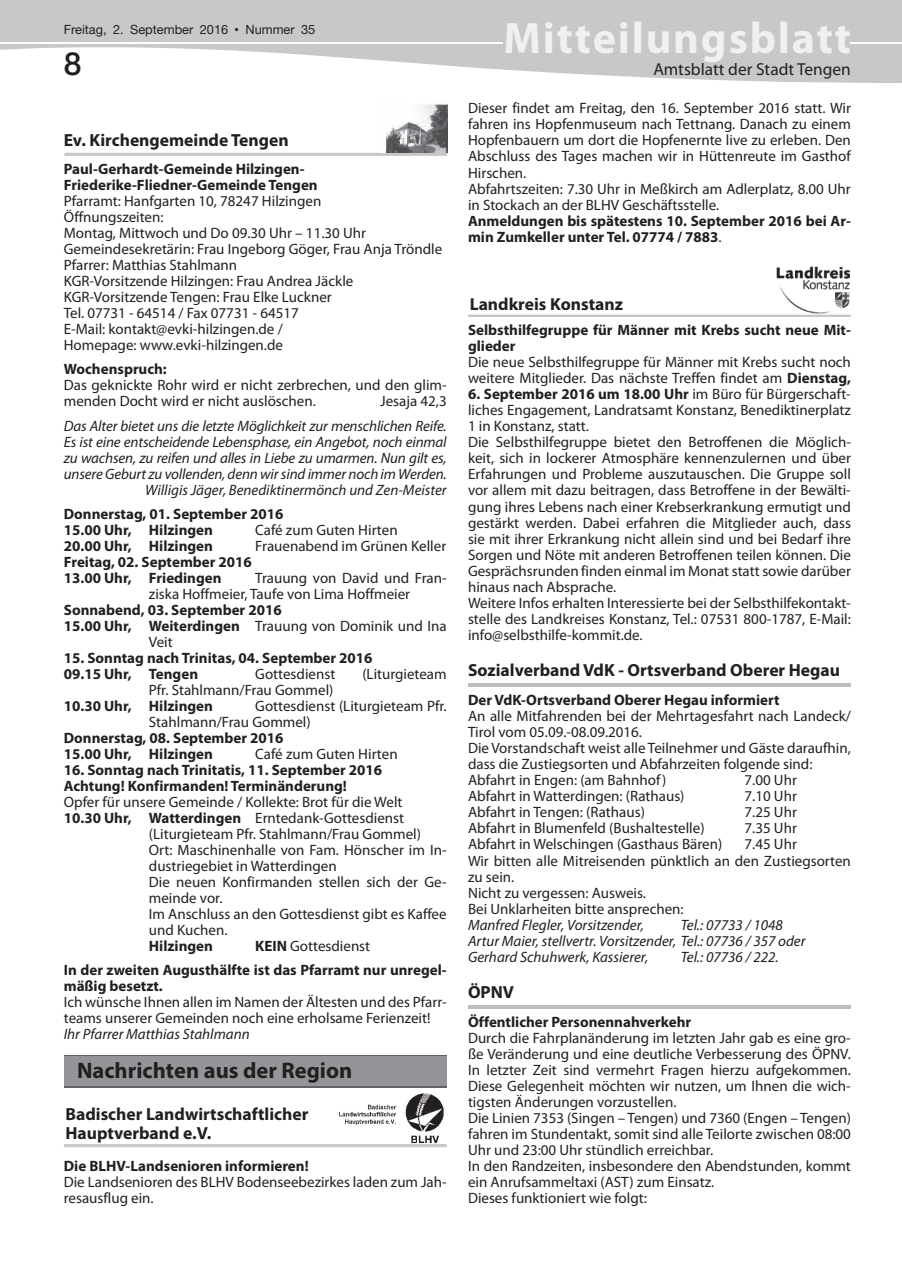
<style>
.page{position:relative;width:902px;height:1280px;background:#fff}
.page>*{position:absolute;margin:0;border:0;box-sizing:border-box;transform-origin:0 0}
.t1{font:700 44.25px "Myriad Pro";letter-spacing:.04em;color:#f0f0f1}
.t2{font:500 31.95px "Helvetica Neue";color:#231f20}
.t3{font:700 22.5px "Myriad Pro";color:#231f20}
.t4{font:700 17.55px/19.2px "Myriad Pro";color:#231f20}
.t5{font:17.4px "Myriad Pro";color:#231f20}
.t6{font:700 17.4px "Myriad Pro";color:#231f20}
.t7{font:15px/16px "Myriad Pro";color:#231f20}
.t8{font:700 15px/15.9px "Myriad Pro";color:#231f20}
.t9{font:italic 15px/16px "Myriad Pro";letter-spacing:-.01em;color:#231f20;text-align:right}
.t10{font:12.75px "Helvetica Neue";color:#231f20}
.s1{font-family:"M Twentieth Century";font-weight:500}
.s2{font-size:12.9px}
.s3{font-weight:700}
.s4{font-weight:400}
</style>
<div class="page">
<svg style="left:0;top:0;width:901px;height:83px;fill:#c7c8ca"></svg>
<div style="left:505px;top:22px;width:344px;height:40px;background:#c7c8ca"></div>
<hr style="left:0;top:42px;width:502px;height:1px;background:#fff">
<hr style="left:850px;top:42px;width:51px;height:1px;background:#fff">
<hr style="left:64px;top:153px;width:383px;height:3px;background:#c7c8ca">
<img style="left:386px;top:104px;width:61px;height:48px">
<div style="left:64px;top:1055px;width:382px;height:32px;background:#939598"></div>
<hr style="left:64px;top:1144px;width:382px;height:3px;background:#c7c8ca">
<img style="left:339px;top:1093px;width:105px;height:51px">
<hr style="left:468px;top:683px;width:382px;height:4px;background:#bcbdc0">
<hr style="left:468px;top:1005px;width:382px;height:3px;background:#bcbdc0">
<hr style="left:468px;top:315px;width:382px;height:2px;background:#c7c8ca">
<img style="left:776px;top:266px;width:73px;height:47px">
<p class="t10" style="left:64px;top:22px;width:253px">Freitag, 2. September 2016 <span class="s1">•</span> Nummer <span class="s2">35</span></p>
<h1 class="t1" style="left:503px;top:9px;width:349px">Mitteilungsblatt</h1>
<h2 class="t2" style="left:64px;top:45px;width:19px">8</h2>
<p class="t5" style="left:653px;top:59px;width:199px">Amtsblatt der Stadt Tengen</p>
<p class="t4" style="left:64px;top:130px;width:226px">Ev. Kirchengemeinde Tengen</p>
<p class="t8" style="left:64px;top:161px;width:255px">Paul-Gerhardt-Gemeinde Hilzingen-<br>Friederike-Fliedner-Gemeinde Tengen</p>
<p class="t7" style="left:64px;top:193px;width:380px">Pfarramt: Hanfgarten 10, 78247 Hilzingen<br>Öffnungszeiten:<br>Montag, Mittwoch und Do 09.30 Uhr – 11.30 Uhr Gemeindesekretärin: Frau Ingeborg Göger, Frau Anja Tröndle Pfarrer: Matthias Stahlmann<br>KGR-Vorsitzende Hilzingen: Frau Andrea Jäckle KGR-Vorsitzende Tengen: Frau Elke Luckner<br>Tel. 07731 - 64514 / Fax 07731 - 64517<br>E-Mail: kontakt@evki-hilzingen.de /<br>Homepage: www.evki-hilzingen.de</p>
<p class="t8" style="left:64px;top:361px;width:104px">Wochenspruch:</p>
<p class="t7" style="left:64px;top:377px;width:384px">Das geknickte Rohr wird er nicht zerbrechen, und den glim&shy;menden Docht wird er nicht auslöschen.</p>
<p class="t7" style="left:380px;top:393px;width:68px">Jesaja 42,3</p>
<p class="t9" style="left:64px;top:418px;width:384px">Das Alter bietet uns die letzte Möglichkeit zur menschlichen Reife.<br>Es ist eine entscheidende Lebensphase, ein Angebot, noch einmal zu wachsen, zu reifen und alles in Liebe zu umarmen. Nun gilt es, unsere Geburt zu vollenden, denn wir sind immer noch im Werden.<br>Willigis Jäger, Benediktinermönch und Zen-Meister</p>
<p class="t8" style="left:64px;top:506px;width:221px">Donnerstag, 01. September 2016<br>15.00 Uhr, Hilzingen</p>
<p class="t7" style="left:255px;top:522px;width:144px">Café zum Guten Hirten</p>
<p class="t8" style="left:64px;top:538px;width:151px">20.00 Uhr, Hilzingen</p>
<p class="t7" style="left:255px;top:538px;width:192px">Frauenabend im Grünen Keller</p>
<p class="t8" style="left:64px;top:554px;width:189px">Freitag, 02. September 2016<br>13.00 Uhr, Friedingen</p>
<p class="t7" style="left:149px;top:570px;width:299px;text-indent:106px">Trauung von David und Fran&shy;ziska Hoffmeier, Taufe von Lima Hoffmeier</p>
<p class="t8" style="left:64px;top:602px;width:219px">Sonnabend, 03. September 2016</p>
<p class="t7" style="left:64px;top:618px;width:384px"><span class="s3">15.00 Uhr, Weiterdingen</span> Trauung von Dominik und Ina</p>
<p class="t7" style="left:149px;top:634px;width:25px">Veit</p>
<p class="t8" style="left:64px;top:649px;width:310px">15. Sonntag nach Trinitas, 04. September 2016<br>09.15 Uhr, Tengen</p>
<p class="t7" style="left:255px;top:666px;width:82px">Gottesdienst</p>
<p class="t7" style="left:362px;top:666px;width:86px">(Liturgieteam</p>
<p class="t7" style="left:149px;top:682px;width:186px">Pfr. Stahlmann/Frau Gommel)</p>
<p class="t8" style="left:64px;top:697px;width:151px">10.30 Uhr, Hilzingen</p>
<p class="t7" style="left:149px;top:698px;width:299px;text-indent:106px">Gottesdienst (Liturgieteam Pfr.<br>Stahlmann/Frau Gommel)</p>
<p class="t8" style="left:64px;top:729px;width:221px">Donnerstag, 08. September 2016<br>15.00 Uhr, Hilzingen</p>
<p class="t7" style="left:255px;top:746px;width:144px">Café zum Guten Hirten</p>
<p class="t8" style="left:64px;top:761px;width:320px">16. Sonntag nach Trinitatis, 11. September 2016<br>Achtung! Konfirmanden! Terminänderung!</p>
<p class="t7" style="left:64px;top:793px;width:340px">Opfer für unsere Gemeinde / Kollekte: Brot für die Welt</p>
<p class="t7" style="left:64px;top:809px;width:342px"><span class="s3">10.30 Uhr, Watterdingen</span> Erntedank-Gottesdienst</p>
<p class="t7" style="left:149px;top:825px;width:273px">(Liturgieteam Pfr. Stahlmann/Frau Gommel)</p>
<p class="t7" style="left:149px;top:841px;width:299px">Ort: Maschinenhalle von Fam. Hönscher im In-</p>
<p class="t7" style="left:149px;top:857px;width:189px">dustriegebiet in Watterdingen</p>
<p class="t7" style="left:149px;top:873px;width:299px">Die neuen Konfirmanden stellen sich der Ge-</p>
<p class="t7" style="left:149px;top:889px;width:75px">meinde vor.</p>
<p class="t7" style="left:149px;top:905px;width:299px">Im Anschluss an den Gottesdienst gibt es Kaffee</p>
<p class="t7" style="left:149px;top:921px;width:80px">und Kuchen.</p>
<p class="t8" style="left:149px;top:937px;width:66px">Hilzingen</p>
<p class="t8" style="left:64px;top:933px;width:384px;line-height:24.5px;text-indent:191px">KEIN <span class="s4">Gottesdienst<br></span>In der zweiten Augusthälfte ist das Pfarramt nur unregel-</p>
<p class="t8" style="left:64px;top:977px;width:100px">mäßig besetzt.</p>
<p class="t7" style="left:64px;top:994px;width:384px">Ich wünsche Ihnen allen im Namen der Ältesten und des Pfarr&shy;teams unserer Gemeinden noch eine erholsame Ferienzeit!</p>
<p class="t9" style="left:64px;top:1026px;width:187px">Ihr Pfarrer Matthias Stahlmann</p>
<h3 class="t3" style="left:77px;top:1056px;width:277px">Nachrichten aus der Region</h3>
<p class="t4" style="left:65px;top:1104px;width:244px">Badischer Landwirtschaftlicher<br>Hauptverband e.V.</p>
<p class="t8" style="left:64px;top:1157px;width:246px">Die BLHV-Landsenioren informieren!</p>
<p class="t7" style="left:64px;top:1173px;width:384px">Die Landsenioren des BLHV Bodenseebezirkes laden zum Jah&shy;resausflug ein.</p>
<p class="t7" style="left:468px;top:100px;width:384px">Dieser findet am Freitag, den 16. September 2016 statt. Wir fahren ins Hopfenmuseum nach Tettnang. Danach zu einem Hopfenbauern um dort die Hopfenernte live zu erleben. Den Abschluss des Tages machen wir in Hüttenreute im Gasthof Hirschen.<br>Abfahrtszeiten: 7.30 Uhr in Meßkirch am Adlerplatz, 8.00 Uhr in Stockach an der BLHV Geschäftsstelle.</p>
<p class="t8" style="left:468px;top:212px;width:384px">Anmeldungen bis spätestens 10. September 2016 bei Ar&shy;min Zumkeller unter Tel. 07774 / 7883<span class="s4">.</span></p>
<p class="t6" style="left:469px;top:292px;width:155px">Landkreis Konstanz</p>
<p class="t8" style="left:468px;top:321px;width:384px">Selbsthilfegruppe für Männer mit Krebs sucht neue Mit&shy;glieder</p>
<p class="t7" style="left:468px;top:354px;width:384px">Die neue Selbsthilfegruppe für Männer mit Krebs sucht noch weitere Mitglieder. Das nächste Treffen findet am <span class="s3">Dienstag,</span></p>
<p class="t7" style="left:468px;top:386px;width:384px"><span class="s3">6. September 2016 um 18.00 Uhr</span> im Büro für Bürgerschaft&shy;liches Engagement, Landratsamt Konstanz, Benediktinerplatz 1 in Konstanz, statt.<br>Die Selbsthilfegruppe bietet den Betroffenen die Möglich&shy;keit, sich in lockerer Atmosphäre kennenzulernen und über Erfahrungen und Probleme auszutauschen. Die Gruppe soll vor allem mit dazu beitragen, dass Betroffene in der Bewälti&shy;gung ihres Lebens nach einer Krebserkrankung ermutigt und gestärkt werden. Dabei erfahren die Mitglieder auch, dass sie mit ihrer Erkrankung nicht allein sind und bei Bedarf ihre Sorgen und Nöte mit anderen Betroffenen teilen können. Die Gesprächsrunden finden einmal im Monat statt sowie darüber hinaus nach Absprache.<br>Weitere Infos erhalten Interessierte bei der Selbsthilfekontakt&shy;stelle des Landkreises Konstanz, Tel.: 07531 800-1787, E-Mail: info@selbsthilfe-kommit.de.</p>
<p class="t4" style="left:468px;top:660px;width:373px">Sozialverband VdK - Ortsverband Oberer Hegau</p>
<p class="t8" style="left:468px;top:691px;width:313px">Der VdK-Ortsverband Oberer Hegau informiert</p>
<p class="t7" style="left:468px;top:708px;width:384px">An alle Mitfahrenden bei der Mehrtagesfahrt nach Landeck/ Tirol vom 05.09.-08.09.2016.<br>Die Vorstandschaft weist alle Teilnehmer und Gäste daraufhin, dass die Zustiegsorten und Abfahrzeiten folgende sind:<br>Abfahrt in Engen: (am Bahnhof)</p>
<p class="t7" style="left:744px;top:772px;width:54px">7.00 Uhr</p>
<p class="t7" style="left:468px;top:788px;width:218px">Abfahrt in Watterdingen: (Rathaus)</p>
<p class="t7" style="left:744px;top:788px;width:54px">7.10 Uhr</p>
<p class="t7" style="left:468px;top:804px;width:178px">Abfahrt in Tengen: (Rathaus)</p>
<p class="t7" style="left:744px;top:804px;width:54px">7.25 Uhr</p>
<p class="t7" style="left:468px;top:820px;width:238px">Abfahrt in Blumenfeld (Bushaltestelle)</p>
<p class="t7" style="left:744px;top:820px;width:54px">7.35 Uhr</p>
<p class="t7" style="left:468px;top:836px;width:256px">Abfahrt in Welschingen (Gasthaus Bären)</p>
<p class="t7" style="left:468px;top:836px;width:384px;text-indent:276px">7.45 Uhr<br>Wir bitten alle Mitreisenden pünktlich an den Zustiegsorten zu sein.<br>Nicht zu vergessen: Ausweis.<br>Bei Unklarheiten bitte ansprechen:</p>
<p class="t9" style="left:468px;top:916px;width:178px">Manfred Flegler, Vorsitzender,</p>
<p class="t9" style="left:468px;top:916px;width:339px;text-align:left;text-indent:213px">Tel.: 07733 / 1048<br>Artur Maier, stellvertr. Vorsitzender, Tel.: 07736 / 357 oder<br>Gerhard Schuhwerk, Kassierer,</p>
<p class="t9" style="left:680px;top:948px;width:99px">Tel.: 07736 / 222.</p>
<p class="t4" style="left:468px;top:982px;width:48px">ÖPNV</p>
<p class="t8" style="left:468px;top:1013px;width:225px">Öffentlicher Personennahverkehr</p>
<p class="t7" style="left:468px;top:1030px;width:384px">Durch die Fahrplanänderung im letzten Jahr gab es eine gro&shy;ße Veränderung und eine deutliche Verbesserung des ÖPNV.<br>In letzter Zeit sind vermehrt Fragen hierzu aufgekommen.<br>Diese Gelegenheit möchten wir nutzen, um Ihnen die wich&shy;tigsten Änderungen vorzustellen.<br>Die Linien 7353 (Singen – Tengen) und 7360 (Engen – Tengen) fahren im Stundentakt, somit sind alle Teilorte zwischen 08:00<br>Uhr und 23:00 Uhr stündlich erreichbar.<br>In den Randzeiten, insbesondere den Abendstunden, kommt ein Anrufsammeltaxi (AST) zum Einsatz.<br>Dieses funktioniert wie folgt:</p>
</div>
